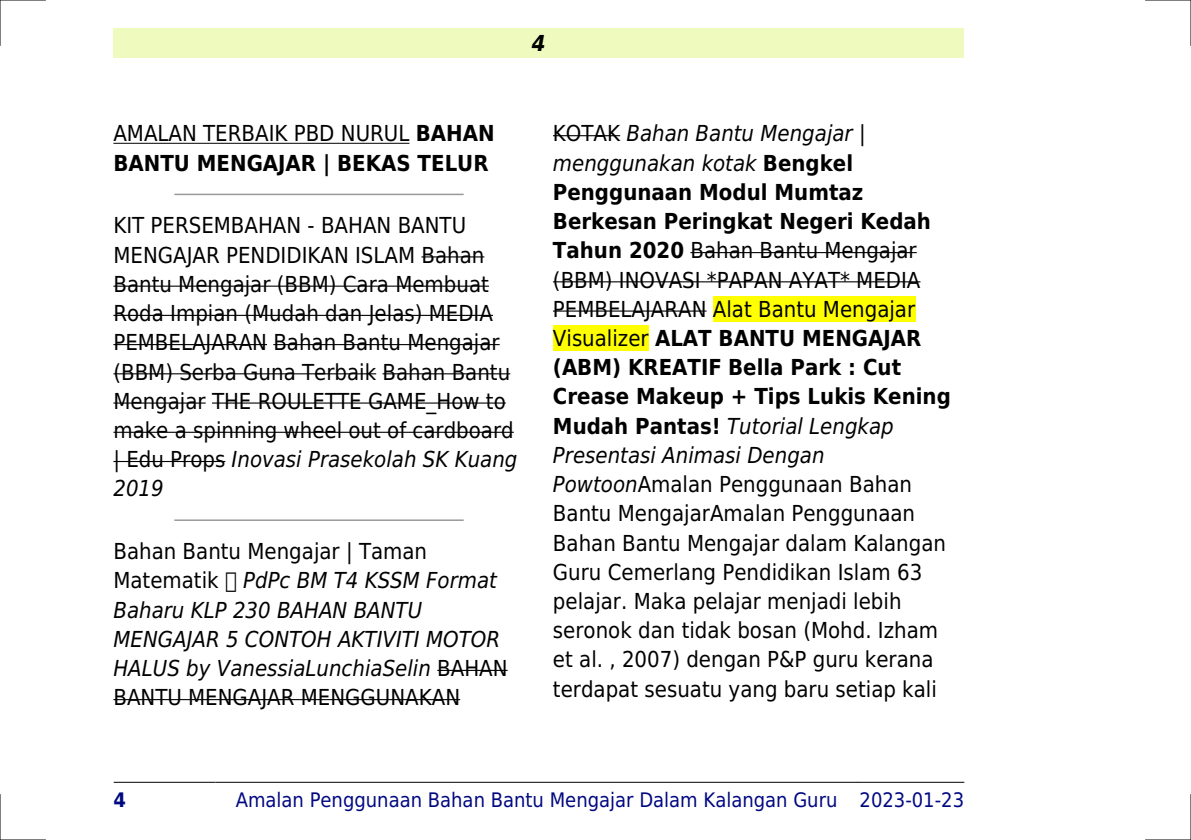
<style>
.page{position:relative;width:1191px;height:840px;background:#fff}
.page>*{position:absolute;margin:0;border:0;box-sizing:border-box;transform-origin:0 0}
.t1{font:22px/29.2px "DejaVu Sans Condensed";color:#000}
.t2{font:italic 22px/29.2px "DejaVu Sans Condensed";color:#000}
.t3{font:700 22px/29.2px "DejaVu Sans Condensed";color:#000}
.t4{font:italic 700 22px "DejaVu Sans Condensed";color:#000}
.t5{font:20px "DejaVu Sans Condensed";color:#000880}
.t6{font:700 20px "DejaVu Sans Condensed";color:#000880}
.s1{font-weight:400}
.s2{font-style:italic}
.s3{font-style:normal}
.s4{font-weight:700}
</style>
<div class="page">
<div style="left:113px;top:28px;width:851px;height:30px;background:#effbbe"></div>
<hr style="left:114px;top:781px;width:101px;height:1px;background:#000">
<hr style="left:216px;top:781px;width:641px;height:1px;background:#000">
<hr style="left:857px;top:781px;width:107px;height:1px;background:#000">
<hr style="left:113px;top:143px;width:296px;height:1px;background:#000">
<hr style="left:175px;top:193px;width:288px;height:2px;background:#999">
<hr style="left:421px;top:256px;width:63px;height:1px;background:#000">
<hr style="left:113px;top:285px;width:376px;height:1px;background:#000">
<hr style="left:113px;top:314px;width:380px;height:2px;background:#000">
<hr style="left:113px;top:344px;width:154px;height:1px;background:#000">
<hr style="left:273px;top:344px;width:227px;height:1px;background:#000">
<hr style="left:113px;top:373px;width:263px;height:1px;background:#000">
<hr style="left:382px;top:373px;width:128px;height:1px;background:#000">
<hr style="left:113px;top:402px;width:93px;height:1px;background:#000">
<hr style="left:212px;top:402px;width:294px;height:1px;background:#000">
<hr style="left:113px;top:431px;width:401px;height:1px;background:#000">
<hr style="left:113px;top:460px;width:112px;height:2px;background:#000">
<hr style="left:175px;top:519px;width:288px;height:1px;background:#999">
<hr style="left:437px;top:669px;width:70px;height:1px;background:#000">
<hr style="left:113px;top:698px;width:347px;height:1px;background:#000">
<hr style="left:553px;top:135px;width:67px;height:1px;background:#000">
<hr style="left:690px;top:252px;width:226px;height:1px;background:#000">
<hr style="left:553px;top:281px;width:367px;height:1px;background:#000">
<hr style="left:553px;top:310px;width:153px;height:1px;background:#000">
<div style="left:713px;top:296px;width:202px;height:26px;background:#ff0"></div>
<div style="left:553px;top:325px;width:95px;height:26px;background:#ff0"></div>
<hr style="left:0;top:0;width:45px;height:1px;background:#000">
<hr style="left:1145px;top:0;width:46px;height:1px;background:#000">
<hr style="left:0;top:839px;width:45px;height:1px;background:#000">
<hr style="left:1145px;top:839px;width:46px;height:1px;background:#000">
<hr style="left:0;top:0;width:1px;height:45px;background:#000">
<hr style="left:0;top:794px;width:1px;height:45px;background:#000">
<hr style="left:1190px;top:0;width:1px;height:45px;background:#000">
<hr style="left:1190px;top:794px;width:1px;height:45px;background:#000">
<p class="t4" style="left:532px;top:30px;width:15px">4</p>
<p class="t3" style="left:113px;top:119px;width:383px"><span class="s1">AMALAN TERBAIK PBD NURUL</span> BAHAN<br>BANTU MENGAJAR | BEKAS TELUR</p>
<p class="t1" style="left:113px;top:211px;width:405px">KIT PERSEMBAHAN - BAHAN BANTU<br>MENGAJAR PENDIDIKAN ISLAM Bahan<br>Bantu Mengajar (BBM) Cara Membuat<br>Roda Impian (Mudah dan Jelas) MEDIA<br>PEMBELAJARAN Bahan Bantu Mengajar (BBM) Serba Guna Terbaik Bahan Bantu<br>Mengajar THE ROULETTE GAME_How to make a spinning wheel out of cardboard | Edu Props <span class="s2">Inovasi Prasekolah SK Kuang<br>2019</span></p>
<p class="t2" style="left:113px;top:536px;width:396px"><span class="s3">Bahan Bantu Mengajar | Taman<br>Matematik</span> PdPc BM T4 KSSM Format<br>Baharu KLP 230 BAHAN BANTU<br>MENGAJAR 5 CONTOH AKTIVITI MOTOR<br>HALUS by VanessiaLunchiaSelin <span class="s3">BAHAN<br>BANTU MENGAJAR MENGGUNAKAN</span></p>
<p class="t1" style="left:553px;top:119px;width:399px">KOTAK <span class="s2">Bahan Bantu Mengajar | menggunakan kotak</span> <span class="s4">Bengkel<br>Penggunaan Modul Mumtaz<br>Berkesan Peringkat Negeri Kedah<br>Tahun 2020</span> Bahan Bantu Mengajar (BBM) INOVASI *PAPAN AYAT* MEDIA<br>PEMBELAJARAN Alat Bantu Mengajar<br>Visualizer <span class="s4">ALAT BANTU MENGAJAR (ABM) KREATIF Bella Park : Cut<br>Crease Makeup + Tips Lukis Kening<br>Mudah Pantas!</span> <span class="s2">Tutorial Lengkap<br>Presentasi Animasi Dengan<br>Powtoon</span>Amalan Penggunaan Bahan<br>Bantu MengajarAmalan Penggunaan<br>Bahan Bantu Mengajar dalam Kalangan<br>Guru Cemerlang Pendidikan Islam 63 pelajar. Maka pelajar menjadi lebih seronok dan tidak bosan (Mohd. Izham et al. , 2007) dengan P&amp;P guru kerana terdapat sesuatu yang baru setiap kali</p>
<p class="t6" style="left:113px;top:787px;width:14px">4</p>
<p class="t5" style="left:236px;top:787px;width:730px">Amalan Penggunaan Bahan Bantu Mengajar Dalam Kalangan Guru 2023-01-23</p>
</div>
